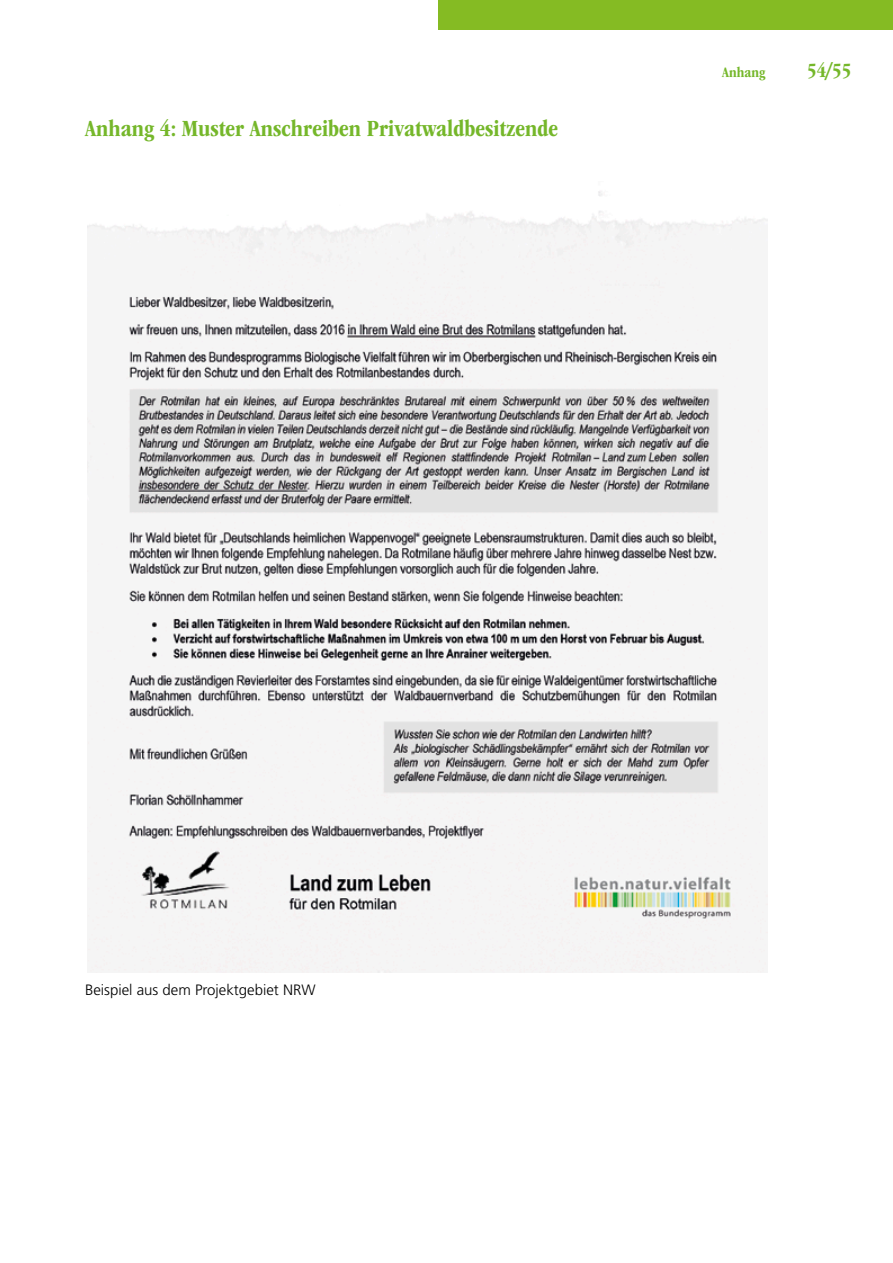
<style>
.page{position:relative;width:893px;height:1263px;background:#fff}
.page>*{position:absolute;margin:0;border:0;box-sizing:border-box;transform-origin:0 0}
.Kapitel_-_Ebene_4{font:700 condensed 24px "ITC Garamond Std";color:#75b72a}
.t1{font:700 condensed 21px "ITC Garamond Std";color:#75b72a}
.LT_1-Sp{font:300 15px "Frutiger LT Std";color:#000}
.t2{font:700 condensed 15px "ITC Garamond Std";color:#75b72a}
</style>
<div class="page">
<div style="left:438px;top:0;width:455px;height:30px;background:#85bb23"></div>
<img style="left:87px;top:191px;width:681px;height:781px">
<h1 class="Kapitel_-_Ebene_4" style="left:85px;top:115px;width:474px">Anhang 4: Muster Anschreiben Privatwaldbesitzende</h1>
<p class="t2" style="left:722px;top:63px;width:45px">Anhang</p>
<p class="t1" style="left:807px;top:58px;width:46px">54/55</p>
<p class="LT_1-Sp" style="left:85px;top:981px;width:232px">Beispiel aus dem Projektgebiet NRW</p>
</div>
